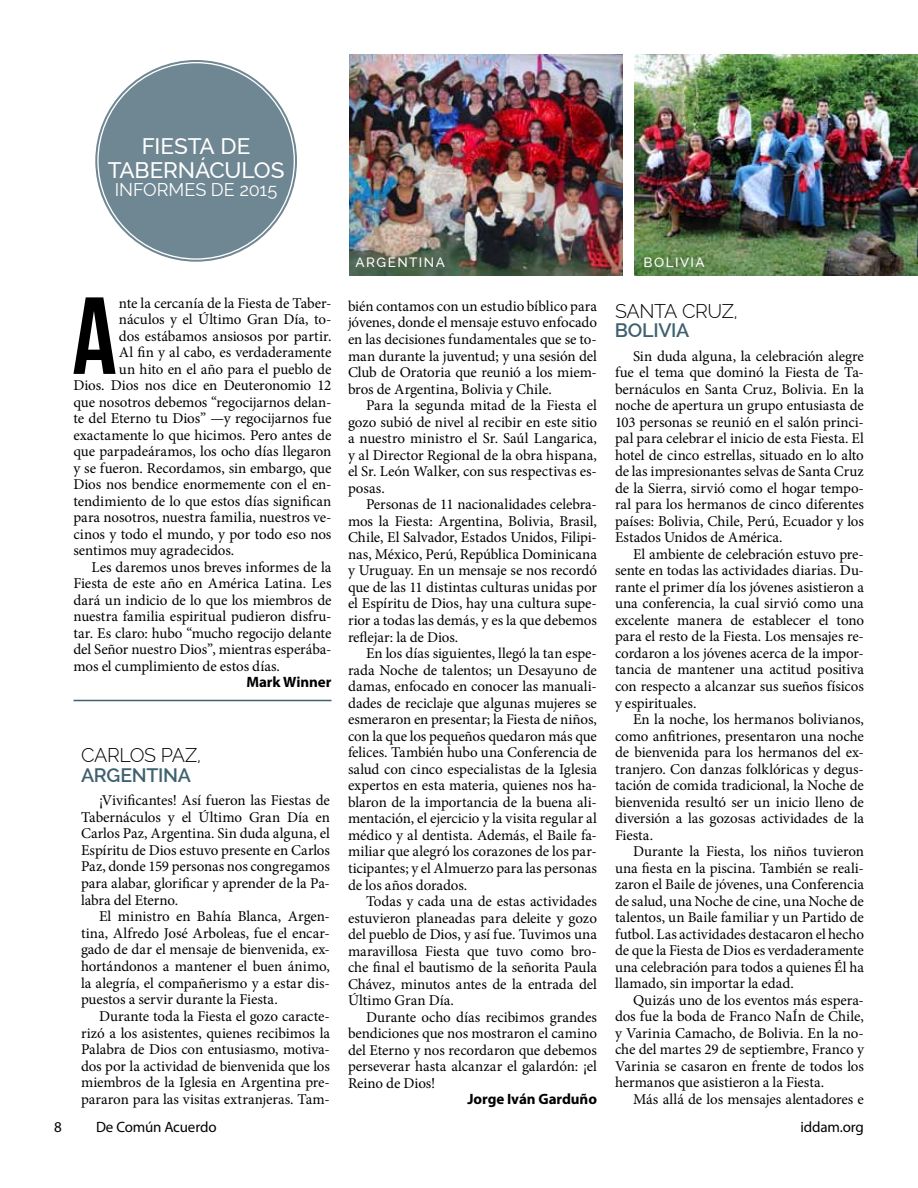
<style>
.page{position:relative;width:918px;height:1188px;background:#fff}
.page>*{position:absolute;margin:0;border:0;box-sizing:border-box;transform-origin:0 0}
.t1{font:700 109.35px "Bebas Neue";color:#000}
.t2{font:500 22.5px/24px "Raleway";letter-spacing:-.005em;color:#fff;text-align:center}
.t3{font:300 19.5px "Raleway";letter-spacing:-.02em;color:#000}
.t4{font:600 19.5px "Raleway";letter-spacing:-.015em;color:#3f606f}
.t5{font:18px "Raleway";letter-spacing:-.005em;color:#fff}
.t6{font:15px/16.5px "Minion Pro";letter-spacing:-.01em;color:#000;text-align:justify}
.t7{font:700 15px "Myriad Pro";letter-spacing:-.005em;color:#000}
.t8{font:15px "Myriad Pro";letter-spacing:-.01em;color:#000}
.t9{font:500 13.5px "Raleway";letter-spacing:.11em;color:#fff}
</style>
<div class="page">
<svg style="left:94px;top:59px;width:204px;height:204px;background:#768d98"></svg>
<hr style="left:74px;top:700px;width:258px;height:1px;background:#3f606f">
<img style="left:350px;top:54px;width:272px;height:221px">
<img style="left:634px;top:54px;width:284px;height:221px">
<h2 class="t2" style="left:108px;top:134px;width:178px">FIESTA DE<br>TABERNÁCULOS</h2>
<p class="t5" style="left:115px;top:179px;width:164px">INFORMES DE 2015</p>
<h1 class="t1" style="left:72px;top:276px;width:46px">A</h1>
<p class="t6" style="left:119px;top:295px;width:214px">nte la cercanía de la Fiesta de Taber-</p>
<p class="t6" style="left:119px;top:311px;width:214px">náculos y el Último Gran Día, to-</p>
<p class="t6" style="left:119px;top:328px;width:214px">dos estábamos ansiosos por partir.</p>
<p class="t6" style="left:119px;top:344px;width:214px">Al fin y al cabo, es verdaderamente</p>
<p class="t6" style="left:119px;top:361px;width:214px">un hito en el año para el pueblo de</p>
<p class="t6" style="left:74px;top:377px;width:260px">Dios. Dios nos dice en Deuteronomio 12</p>
<p class="t6" style="left:74px;top:394px;width:259px">que nosotros debemos “regocijarnos delan-</p>
<p class="t6" style="left:74px;top:410px;width:259px">te del Eterno tu Dios” —y regocijarnos fue</p>
<p class="t6" style="left:74px;top:427px;width:259px">exactamente lo que hicimos. Pero antes de</p>
<p class="t6" style="left:74px;top:443px;width:259px">que parpadeáramos, los ocho días llegaron</p>
<p class="t6" style="left:74px;top:460px;width:259px">y se fueron. Recordamos, sin embargo, que</p>
<p class="t6" style="left:74px;top:476px;width:259px">Dios nos bendice enormemente con el en-</p>
<p class="t6" style="left:74px;top:493px;width:259px">tendimiento de lo que estos días significan</p>
<p class="t6" style="left:74px;top:509px;width:259px">para nosotros, nuestra familia, nuestros ve-</p>
<p class="t6" style="left:74px;top:526px;width:259px">cinos y todo el mundo, y por todo eso nos</p>
<p class="t6" style="left:74px;top:542px;width:162px">sentimos muy agradecidos.</p>
<p class="t6" style="left:92px;top:559px;width:242px">Les daremos unos breves informes de la</p>
<p class="t6" style="left:74px;top:575px;width:260px">Fiesta de este año en América Latina. Les</p>
<p class="t6" style="left:74px;top:592px;width:260px">dará un indicio de lo que los miembros de</p>
<p class="t6" style="left:74px;top:608px;width:259px">nuestra familia espiritual pudieron disfru-</p>
<p class="t6" style="left:74px;top:625px;width:259px">tar. Es claro: hubo “mucho regocijo delante</p>
<p class="t6" style="left:74px;top:641px;width:259px">del Señor nuestro Dios”, mientras esperába-</p>
<p class="t6" style="left:74px;top:658px;width:208px">mos el cumplimiento de estos días.</p>
<p class="t7" style="left:246px;top:673px;width:87px">Mark Winner</p>
<h3 class="t3" style="left:81px;top:744px;width:121px">CARLOS PAZ,</h3>
<h3 class="t4" style="left:81px;top:763px;width:111px">ARGENTINA</h3>
<p class="t6" style="left:81px;top:792px;width:251px;text-indent:18px">¡Vivificantes! Así fueron las Fiestas de Tabernáculos y el Último Gran Día en Carlos Paz, Argentina. Sin duda alguna, el Espíritu de Dios estuvo presente en Carlos Paz, donde 159 personas nos congregamos para alabar, glorificar y aprender de la Pa&shy;labra del Eterno.</p>
<p class="t6" style="left:81px;top:908px;width:250px;text-indent:18px">El ministro en Bahía Blanca, Argen&shy;tina, Alfredo José Arboleas, fue el encar&shy;gado de dar el mensaje de bienvenida, ex&shy;hortándonos a mantener el buen ánimo, la alegría, el compañerismo y a estar dis&shy;puestos a servir durante la Fiesta.</p>
<p class="t6" style="left:81px;top:1008px;width:251px;text-indent:18px">Durante toda la Fiesta el gozo caracte&shy;rizó a los asistentes, quienes recibimos la Palabra de Dios con entusiasmo, motiva&shy;dos por la actividad de bienvenida que los miembros de la Iglesia en Argentina pre&shy;pararon para las visitas extranjeras. Tam-</p>
<p class="t9" style="left:356px;top:255px;width:91px">ARGENTINA</p>
<p class="t9" style="left:644px;top:255px;width:63px">BOLIVIA</p>
<p class="t6" style="left:348px;top:298px;width:251px">bién contamos con un estudio bíblico para jóvenes, donde el mensaje estuvo enfocado en las decisiones fundamentales que se to&shy;man durante la juventud; y una sesión del Club de Oratoria que reunió a los miem&shy;bros de Argentina, Bolivia y Chile.</p>
<p class="t6" style="left:348px;top:397px;width:251px;text-indent:18px">Para la segunda mitad de la Fiesta el gozo subió de nivel al recibir en este sitio a nuestro ministro el Sr. Saúl Langarica, y al Director Regional de la obra hispana, el Sr. León Walker, con sus respectivas es&shy;posas.</p>
<p class="t6" style="left:348px;top:496px;width:250px;text-indent:18px">Personas de 11 nacionalidades celebra&shy;mos la Fiesta: Argentina, Bolivia, Brasil, Chile, El Salvador, Estados Unidos, Filipi&shy;nas, México, Perú, República Dominicana y Uruguay. En un mensaje se nos recordó que de las 11 distintas culturas unidas por el Espíritu de Dios, hay una cultura supe&shy;rior a todas las demás, y es la que debemos reflejar: la de Dios.</p>
<p class="t6" style="left:348px;top:645px;width:251px;text-indent:18px">En los días siguientes, llegó la tan espe&shy;rada Noche de talentos; un Desayuno de damas, enfocado en conocer las manuali&shy;dades de reciclaje que algunas mujeres se esmeraron en presentar; la Fiesta de niños, con la que los pequeños quedaron más que felices. También hubo una Conferencia de salud con cinco especialistas de la Iglesia expertos en esta materia, quienes nos ha&shy;blaron de la importancia de la buena ali&shy;mentación, el ejercicio y la visita regular al médico y al dentista. Además, el Baile fa&shy;miliar que alegró los corazones de los par&shy;ticipantes; y el Almuerzo para las personas de los años dorados.</p>
<p class="t6" style="left:348px;top:893px;width:251px;text-indent:18px">Todas y cada una de estas actividades estuvieron planeadas para deleite y gozo del pueblo de Dios, y así fue. Tuvimos una maravillosa Fiesta que tuvo como bro&shy;che final el bautismo de la señorita Paula Chávez, minutos antes de la entrada del Último Gran Día.</p>
<p class="t6" style="left:348px;top:1009px;width:251px;text-indent:18px">Durante ocho días recibimos grandes bendiciones que nos mostraron el camino del Eterno y nos recordaron que debemos perseverar hasta alcanzar el galardón: ¡el Reino de Dios!</p>
<p class="t7" style="left:467px;top:1090px;width:131px">Jorge Iván Garduño</p>
<h3 class="t3" style="left:615px;top:300px;width:124px">SANTA CRUZ,</h3>
<h3 class="t4" style="left:615px;top:319px;width:76px">BOLIVIA</h3>
<p class="t6" style="left:615px;top:348px;width:251px;text-indent:18px">Sin duda alguna, la celebración alegre fue el tema que dominó la Fiesta de Ta&shy;bernáculos en Santa Cruz, Bolivia. En la noche de apertura un grupo entusiasta de 103 personas se reunió en el salón princi&shy;pal para celebrar el inicio de esta Fiesta. El hotel de cinco estrellas, situado en lo alto de las impresionantes selvas de Santa Cruz de la Sierra, sirvió como el hogar tempo&shy;ral para los hermanos de cinco diferentes países: Bolivia, Chile, Perú, Ecuador y los Estados Unidos de América.</p>
<p class="t6" style="left:615px;top:546px;width:251px;text-indent:18px">El ambiente de celebración estuvo pre&shy;sente en todas las actividades diarias. Du&shy;rante el primer día los jóvenes asistieron a una conferencia, la cual sirvió como una excelente manera de establecer el tono para el resto de la Fiesta. Los mensajes re&shy;cordaron a los jóvenes acerca de la impor&shy;tancia de mantener una actitud positiva con respecto a alcanzar sus sueños físicos y espirituales.</p>
<p class="t6" style="left:615px;top:711px;width:250px;text-indent:18px">En la noche, los hermanos bolivianos, como anfitriones, presentaron una noche de bienvenida para los hermanos del ex&shy;tranjero. Con danzas folklóricas y degus&shy;tación de comida tradicional, la Noche de bienvenida resultó ser un inicio lleno de diversión a las gozosas actividades de la Fiesta.</p>
<p class="t6" style="left:615px;top:843px;width:251px;text-indent:18px">Durante la Fiesta, los niños tuvieron una fiesta en la piscina. También se reali&shy;zaron el Baile de jóvenes, una Conferencia de salud, una Noche de cine, una Noche de talentos, un Baile familiar y un Partido de futbol. Las actividades destacaron el hecho de que la Fiesta de Dios es verdaderamente una celebración para todos a quienes Él ha llamado, sin importar la edad.</p>
<p class="t6" style="left:615px;top:992px;width:251px;text-indent:18px">Quizás uno de los eventos más espera&shy;dos fue la boda de Franco NaÍn de Chile, y Varinia Camacho, de Bolivia. En la no&shy;che del martes 29 de septiembre, Franco y Varinia se casaron en frente de todos los hermanos que asistieron a la Fiesta.</p>
<p class="t6" style="left:633px;top:1091px;width:232px">Más allá de los mensajes alentadores e</p>
<p class="t8" style="left:54px;top:1117px;width:9px">8</p>
<p class="t8" style="left:96px;top:1117px;width:122px">De Común Acuerdo</p>
<p class="t8" style="left:800px;top:1117px;width:65px">iddam.org</p>
</div>
